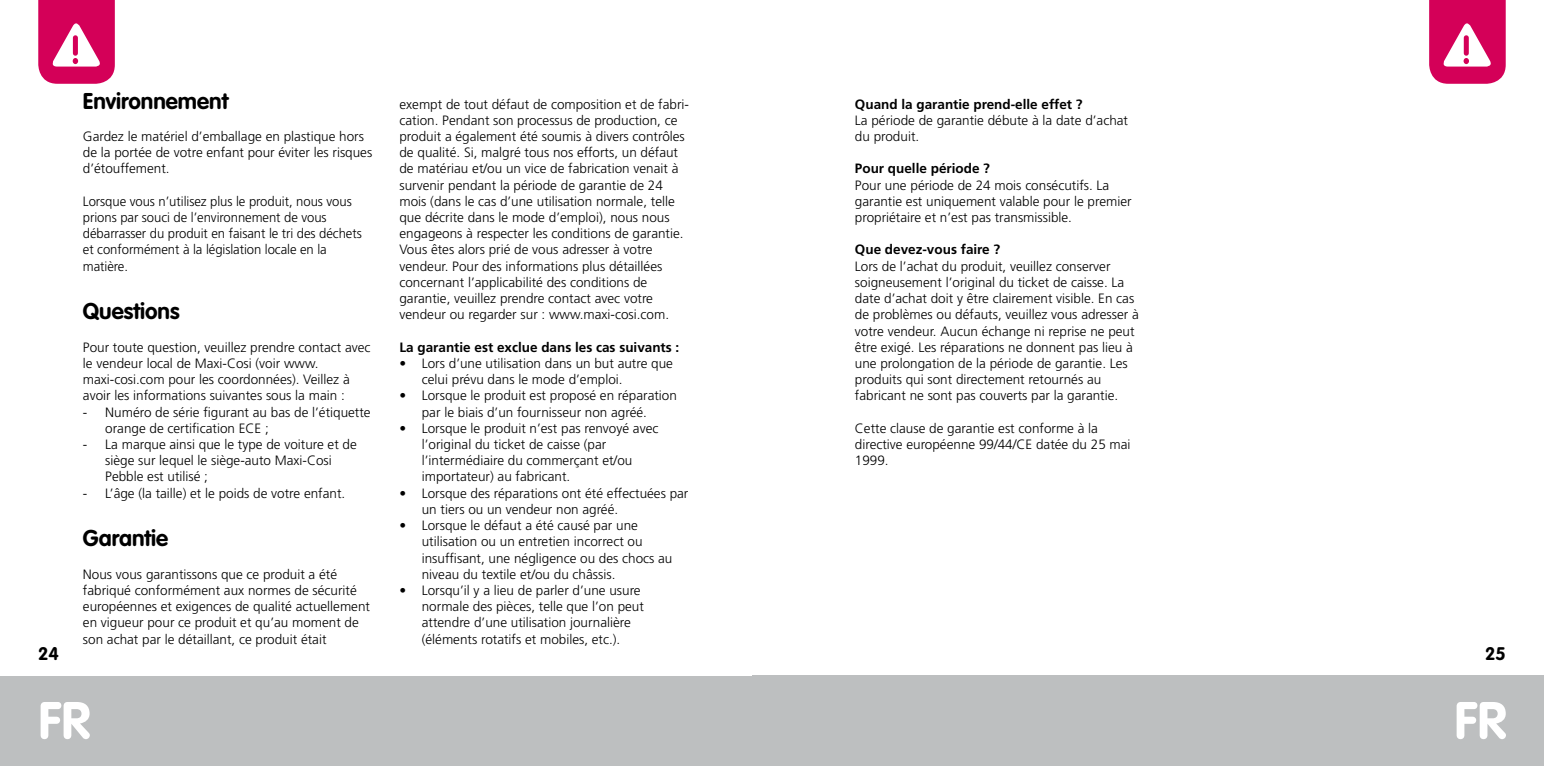
<style>
.page{position:relative;width:1544px;height:766px;background:#fff}
.page>*{position:absolute;margin:0;border:0;box-sizing:border-box;transform-origin:0 0}
.t1{font:700 51.75px "VAG Rounded Std";color:#fff}
.t2{font:700 22.5px "VAG Rounded Std";color:#000}
.t3{font:700 18px "VAG Rounded Std";color:#000}
.t4{font:300 13.5px/16.2px "Frutiger CE";color:#000}
.t5{font:700 13.5px "Frutiger CE";color:#000}
</style>
<div class="page">
<div style="left:0;top:675px;width:791px;height:90px;background:#bdbfc0"></div>
<div style="left:753px;top:675px;width:790px;height:90px;background:#bdbfc0"></div>
<svg style="left:38px;top:0;width:77px;height:84px"></svg>
<div style="left:73px;top:35px;width:5px;height:21px;background:#d40058;border-radius:3px"></div>
<svg style="left:1429px;top:0;width:76px;height:84px"></svg>
<div style="left:1463px;top:35px;width:5px;height:21px;background:#d40058;border-radius:3px"></div>
<h2 class="t2" style="left:83px;top:91px;width:147px">Environnement</h2>
<p class="t4" style="left:83px;top:128px;width:291px">Gardez le matériel d’emballage en plastique hors de la portée de votre enfant pour éviter les risques d’étouffement.</p>
<p class="t4" style="left:83px;top:193px;width:280px">Lorsque vous n’utilisez plus le produit, nous vous prions par souci de l’environnement de vous débarrasser du produit en faisant le tri des déchets et conformément à la législation locale en la matière.</p>
<h2 class="t2" style="left:83px;top:302px;width:98px">Questions</h2>
<p class="t4" style="left:83px;top:339px;width:289px">Pour toute question, veuillez prendre contact avec le vendeur local de Maxi-Cosi (voir www. maxi-cosi.com pour les coordonnées). Veillez à avoir les informations suivantes sous la main :</p>
<p class="t4" style="left:105px;top:403px;width:267px;text-indent:-22px">- Numéro de série figurant au bas de l’étiquette orange de certification ECE ;</p>
<p class="t4" style="left:105px;top:436px;width:253px;text-indent:-22px">- La marque ainsi que le type de voiture et de siège sur lequel le siège-auto Maxi-Cosi<br>Pebble est utilisé ;</p>
<p class="t4" style="left:83px;top:484px;width:264px">- L’âge (la taille) et le poids de votre enfant.</p>
<h2 class="t2" style="left:83px;top:528px;width:87px">Garantie</h2>
<p class="t4" style="left:83px;top:565px;width:289px">Nous vous garantissons que ce produit a été fabriqué conformément aux normes de sécurité européennes et exigences de qualité actuellement en vigueur pour ce produit et qu’au moment de son achat par le détaillant, ce produit était</p>
<p class="t4" style="left:399px;top:96px;width:291px">exempt de tout défaut de composition et de fabri&shy;cation. Pendant son processus de production, ce produit a également été soumis à divers contrôles de qualité. Si, malgré tous nos efforts, un défaut de matériau et/ou un vice de fabrication venait à survenir pendant la période de garantie de 24 mois (dans le cas d’une utilisation normale, telle que décrite dans le mode d’emploi), nous nous engageons à respecter les conditions de garantie.<br>Vous êtes alors prié de vous adresser à votre vendeur. Pour des informations plus détaillées concernant l’applicabilité des conditions de garantie, veuillez prendre contact avec votre vendeur ou regarder sur : www.maxi-cosi.com.</p>
<p class="t5" style="left:399px;top:339px;width:281px">La garantie est exclue dans les cas suivants :</p>
<p class="t4" style="left:422px;top:355px;width:253px;text-indent:-22px">• Lors d’une utilisation dans un but autre que celui prévu dans le mode d’emploi.</p>
<p class="t4" style="left:399px;top:387px;width:279px;text-align:center">• Lorsque le produit est proposé en réparation par le biais d’un fournisseur non agréé.</p>
<p class="t4" style="left:422px;top:420px;width:238px;text-indent:-22px">• Lorsque le produit n’est pas renvoyé avec l’original du ticket de caisse (par l’intermédiaire du commerçant et/ou importateur) au fabricant.</p>
<p class="t4" style="left:422px;top:484px;width:268px;text-indent:-22px">• Lorsque des réparations ont été effectuées par un tiers ou un vendeur non agréé.</p>
<p class="t4" style="left:422px;top:517px;width:252px;text-indent:-22px">• Lorsque le défaut a été causé par une utilisation ou un entretien incorrect ou insuffisant, une négligence ou des chocs au niveau du textile et/ou du châssis.</p>
<p class="t4" style="left:422px;top:582px;width:224px;text-indent:-22px">• Lorsqu’il y a lieu de parler d’une usure normale des pièces, telle que l’on peut attendre d’une utilisation journalière (éléments rotatifs et mobiles, etc.).</p>
<p class="t5" style="left:855px;top:96px;width:229px">Quand la garantie prend-elle effet ?</p>
<p class="t4" style="left:855px;top:112px;width:275px">La période de garantie débute à la date d’achat du produit.</p>
<p class="t5" style="left:855px;top:161px;width:137px">Pour quelle période ?</p>
<p class="t4" style="left:855px;top:177px;width:278px">Pour une période de 24 mois consécutifs. La garantie est uniquement valable pour le premier propriétaire et n’est pas transmissible.</p>
<p class="t5" style="left:855px;top:242px;width:147px">Que devez-vous faire ?</p>
<p class="t4" style="left:855px;top:258px;width:285px">Lors de l’achat du produit, veuillez conserver soigneusement l’original du ticket de caisse. La date d’achat doit y être clairement visible. En cas de problèmes ou défauts, veuillez vous adresser à votre vendeur. Aucun échange ni reprise ne peut être exigé. Les réparations ne donnent pas lieu à une prolongation de la période de garantie. Les produits qui sont directement retournés au fabricant ne sont pas couverts par la garantie.</p>
<p class="t4" style="left:855px;top:420px;width:277px">Cette clause de garantie est conforme à la directive européenne 99/44/CE datée du 25 mai<br>1999.</p>
<h3 class="t3" style="left:38px;top:645px;width:22px">24</h3>
<h3 class="t3" style="left:1485px;top:645px;width:22px">25</h3>
<h1 class="t1" style="left:38px;top:698px;width:53px">FR</h1>
<h1 class="t1" style="left:1454px;top:698px;width:53px">FR</h1>
</div>
